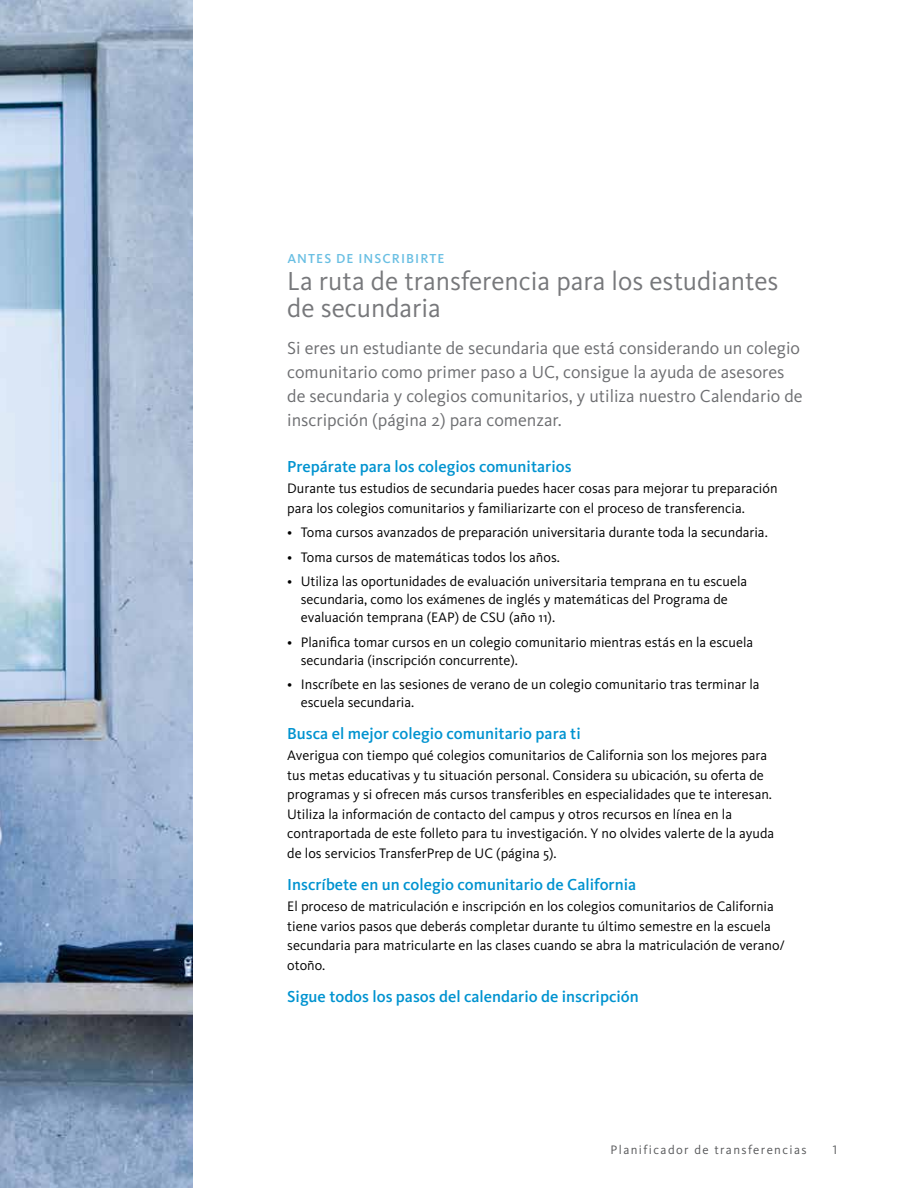
<style>
.page{position:relative;width:918px;height:1188px;background:#fff}
.page>*{position:absolute;margin:0;border:0;box-sizing:border-box;transform-origin:0 0}
.t1{font:27px/27px "Kievit OT";color:#77787b}
.t2{font:18px/24px "Kievit OT";color:#6d6e71}
.t3{font:500 16.5px "Kievit OT";color:#0093d0}
.t4{font:14.25px/19.5px "Kievit OT";color:#000}
.t5{font:500 13.5px "Kievit OT";letter-spacing:.08em;color:#6abfe3}
.t6{font:12.75px "Kievit OT";letter-spacing:.11em;color:#58595b}
</style>
<div class="page">
<img style="left:0;top:0;width:192px;height:1188px">
<p class="t5" style="left:287px;top:251px;width:159px">ANTES DE INSCRIBIRTE</p>
<h1 class="t1" style="left:287px;top:268px;width:493px">La ruta de transferencia para los estudiantes de secundaria</h1>
<p class="t2" style="left:287px;top:336px;width:517px">Si eres un estudiante de secundaria que está considerando un colegio comunitario como primer paso a UC, consigue la ayuda de asesores de secundaria y colegios comunitarios, y utiliza nuestro Calendario de inscripción (página 2) para comenzar.</p>
<p class="t3" style="left:287px;top:457px;width:286px">Prepárate para los colegios comunitarios</p>
<p class="t4" style="left:287px;top:479px;width:492px">Durante tus estudios de secundaria puedes hacer cosas para mejorar tu preparación para los colegios comunitarios y familiarizarte con el proceso de transferencia.</p>
<p class="t4" style="left:287px;top:523px;width:482px">• Toma cursos avanzados de preparación universitaria durante toda la secundaria.</p>
<p class="t4" style="left:287px;top:547px;width:274px">• Toma cursos de matemáticas todos los años.</p>
<p class="t4" style="left:301px;top:573px;width:448px;line-height:18px;text-indent:-13px">• Utiliza las oportunidades de evaluación universitaria temprana en tu escuela secundaria, como los exámenes de inglés y matemáticas del Programa de evaluación temprana (EAP) de CSU (año 11).</p>
<p class="t4" style="left:301px;top:633px;width:454px;line-height:18px;text-indent:-13px">• Planifica tomar cursos en un colegio comunitario mientras estás en la escuela secundaria (inscripción concurrente).</p>
<p class="t4" style="left:301px;top:676px;width:460px;line-height:18px;text-indent:-13px">• Inscríbete en las sesiones de verano de un colegio comunitario tras terminar la escuela secundaria.</p>
<p class="t3" style="left:287px;top:724px;width:295px">Busca el mejor colegio comunitario para ti</p>
<p class="t4" style="left:287px;top:746px;width:489px">Averigua con tiempo qué colegios comunitarios de California son los mejores para tus metas educativas y tu situación personal. Considera su ubicación, su oferta de programas y si ofrecen más cursos transferibles en especialidades que te interesan.<br>Utiliza la información de contacto del campus y otros recursos en línea en la contraportada de este folleto para tu investigación. Y no olvides valerte de la ayuda de los servicios TransferPrep de UC (página 5).</p>
<p class="t3" style="left:287px;top:875px;width:350px">Inscríbete en un colegio comunitario de California</p>
<p class="t4" style="left:287px;top:897px;width:499px">El proceso de matriculación e inscripción en los colegios comunitarios de California tiene varios pasos que deberás completar durante tu último semestre en la escuela secundaria para matricularte en las clases cuando se abra la matriculación de verano/ otoño.</p>
<p class="t3" style="left:287px;top:987px;width:353px">Sigue todos los pasos del calendario de inscripción</p>
<p class="t6" style="left:611px;top:1143px;width:198px">Planificador de transferencias</p>
<p class="t6" style="left:833px;top:1143px;width:6px">1</p>
</div>
